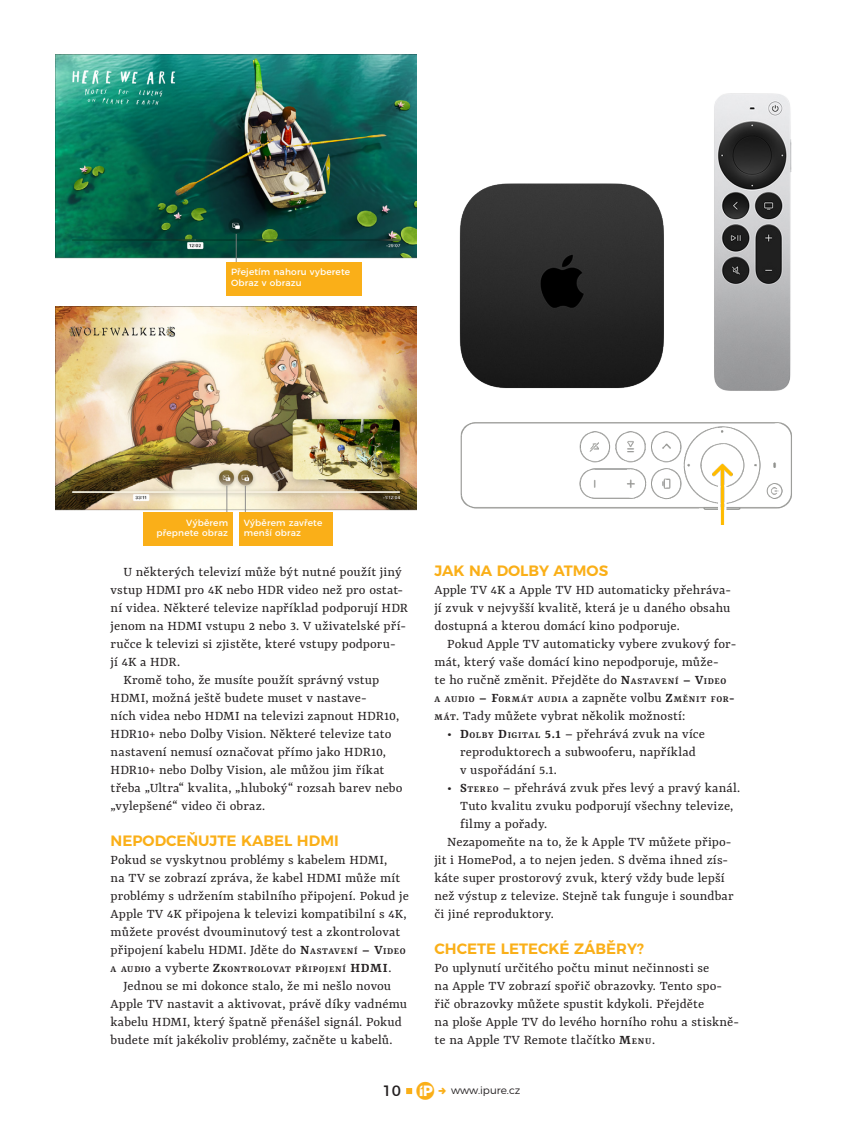
<style>
.page{position:relative;width:851px;height:1127px;background:#fff}
.page>*{position:absolute;margin:0;border:0;box-sizing:border-box;transform-origin:0 0}
.t1{font:600 15px "Montserrat";color:#faaf18}
.t2{font:15px "Montserrat";color:#231f20}
.t3{font:14.4px/18px "Yrsa";letter-spacing:.01em;color:#231f20}
.t4{font:300 10.5px "Montserrat";color:#231f20}
.t5{font:600 10.05px "Yrsa";letter-spacing:.07em;color:#231f20}
.t6{font:9px/10.8px "Montserrat";letter-spacing:.015em;color:#fff}
.s1{font-weight:600}
.s2{font-weight:600;font-size:10.05px}
.s3{font-weight:400;font-size:14.4px}
.s4{font-size:14.4px}
.s5{font-family:"i Pure";font-size:25.5px;color:#faaf18}
</style>
<div class="page">
<img style="left:459px;top:93px;width:333px;height:298px">
<img style="left:460px;top:422px;width:332px;height:102px">
<img style="left:55px;top:54px;width:361px;height:234px">
<div style="left:227px;top:262px;width:135px;height:34px;background:#faaf18"></div>
<img style="left:55px;top:306px;width:361px;height:234px">
<div style="left:143px;top:513px;width:89px;height:33px;background:#faaf18"></div>
<div style="left:239px;top:513px;width:94px;height:33px;background:#faaf18"></div>
<svg style="left:406px;top:1088px;width:6px;height:6px"></svg>
<p class="t6" style="left:231px;top:266px;width:121px">Přejetím nahoru vyberete<br>Obraz v obrazu</p>
<p class="t6" style="left:156px;top:516px;width:73px;text-align:right">Výběrem přepnete obraz</p>
<p class="t6" style="left:244px;top:516px;width:80px">Výběrem zavřete menší obraz</p>
<p class="t3" style="left:123px;top:563px;width:280px">U některých televizí může být nutné použít jiný</p>
<p class="t3" style="left:111px;top:581px;width:294px">vstup HDMI pro 4K nebo HDR video než pro ostat-</p>
<p class="t3" style="left:111px;top:599px;width:299px">ní videa. Některé televize například podporují HDR</p>
<p class="t3" style="left:111px;top:617px;width:297px">jenom na HDMI vstupu 2 nebo 3. V uživatelské pří-</p>
<p class="t3" style="left:111px;top:635px;width:286px">ručce k televizi si zjistěte, které vstupy podporu-</p>
<p class="t3" style="left:111px;top:653px;width:71px">jí 4K a HDR.</p>
<p class="t3" style="left:123px;top:671px;width:257px">Kromě toho, že musíte použít správný vstup</p>
<p class="t3" style="left:111px;top:689px;width:257px">HDMI, možná ještě budete muset v nastave-</p>
<p class="t3" style="left:111px;top:707px;width:290px">ních videa nebo HDMI na televizi zapnout HDR10,</p>
<p class="t3" style="left:111px;top:725px;width:282px">HDR10+ nebo Dolby Vision. Některé televize tato</p>
<p class="t3" style="left:111px;top:743px;width:277px">nastavení nemusí označovat přímo jako HDR10,</p>
<p class="t3" style="left:111px;top:761px;width:275px">HDR10+ nebo Dolby Vision, ale můžou jim říkat</p>
<p class="t3" style="left:111px;top:779px;width:293px">třeba „Ultra“ kvalita, „hluboký“ rozsah barev nebo</p>
<p class="t3" style="left:111px;top:797px;width:156px">„vylepšené“ video či obraz.</p>
<p class="t1" style="left:111px;top:828px;width:229px">NEPODCEŇUJTE KABEL HDMI</p>
<p class="t3" style="left:111px;top:851px;width:300px">Pokud se vyskytnou problémy s kabelem HDMI,<br>na TV se zobrazí zpráva, že kabel HDMI může mít problémy s udržením stabilního připojení. Pokud je Apple TV 4K připojena k televizi kompatibilní s 4K, můžete provést dvouminutový test a zkontrolovat připojení kabelu HDMI. Jděte do <span class="s1">N</span><span class="s2">astavení</span> <span class="s1">– V</span><span class="s2">ideo</span></p>
<p class="t5" style="left:111px;top:963px;width:282px">a audio <span class="s3">a vyberte</span> <span class="s4">Z</span>kontrolovat připojení <span class="s4">HDMI</span><span class="s3">.</span></p>
<p class="t3" style="left:111px;top:977px;width:298px;text-indent:13px">Jednou se mi dokonce stalo, že mi nešlo novou Apple TV nastavit a aktivovat, právě díky vadnému kabelu HDMI, který špatně přenášel signál. Pokud budete mít jakékoliv problémy, začněte u kabelů.</p>
<p class="t1" style="left:434px;top:558px;width:175px">JAK NA DOLBY ATMOS</p>
<p class="t3" style="left:434px;top:581px;width:298px;text-align:justify">Apple TV 4K a Apple TV HD automaticky přehráva&shy;jí zvuk v nejvyšší kvalitě, která je u daného obsahu dostupná a kterou domácí kino podporuje.</p>
<p class="t3" style="left:434px;top:635px;width:303px;text-indent:13px">Pokud Apple TV automaticky vybere zvukový for&shy;mát, který vaše domácí kino nepodporuje, může-<br>te ho ručně změnit. Přejděte do <span class="s1">N</span><span class="s2">astavení</span> <span class="s1">– V</span><span class="s2">ideo</span></p>
<p class="t5" style="left:434px;top:693px;width:301px">a audio <span class="s4">– F</span>ormát audia <span class="s3">a zapněte volbu</span> <span class="s4">Z</span>měnit for<span class="s4">-</span></p>
<p class="t3" style="left:434px;top:707px;width:252px"><span class="s2">mát</span>. Tady můžete vybrat několik možností:</p>
<p class="t3" style="left:460px;top:725px;width:246px;text-indent:-13px"><span class="s1">• D</span><span class="s2">olby</span> <span class="s1">D</span><span class="s2">igital</span> <span class="s1">5.1</span> – přehrává zvuk na více reproduktorech a subwooferu, například v uspořádání 5.1.</p>
<p class="t3" style="left:447px;top:779px;width:294px"><span class="s1">• S</span><span class="s2">tereo</span> – přehrává zvuk přes levý a pravý kanál.</p>
<p class="t3" style="left:460px;top:797px;width:275px">Tuto kvalitu zvuku podporují všechny televize,</p>
<p class="t3" style="left:460px;top:815px;width:89px">filmy a pořady.</p>
<p class="t3" style="left:447px;top:833px;width:286px">Nezapomeňte na to, že k Apple TV můžete připo-</p>
<p class="t3" style="left:434px;top:851px;width:295px">jit i HomePod, a to nejen jeden. S dvěma ihned zís-</p>
<p class="t3" style="left:434px;top:869px;width:291px">káte super prostorový zvuk, který vždy bude lepší</p>
<p class="t3" style="left:434px;top:887px;width:301px">než výstup z televize. Stejně tak funguje i soundbar</p>
<p class="t3" style="left:434px;top:905px;width:121px">či jiné reproduktory.</p>
<p class="t1" style="left:434px;top:936px;width:211px">CHCETE LETECKÉ ZÁBĚRY?</p>
<p class="t3" style="left:434px;top:959px;width:306px">Po uplynutí určitého počtu minut nečinnosti se<br>na Apple TV zobrazí spořič obrazovky. Tento spo&shy;řič obrazovky můžete spustit kdykoli. Přejděte<br>na ploše Apple TV do levého horního rohu a stiskně&shy;te na Apple TV Remote tlačítko <span class="s1">M</span><span class="s2">enu</span>.</p>
<p class="t2" style="left:382px;top:1079px;width:53px">10 <span class="s5">C</span></p>
<p class="t4" style="left:451px;top:1082px;width:71px">www.ipure.cz</p>
</div>
